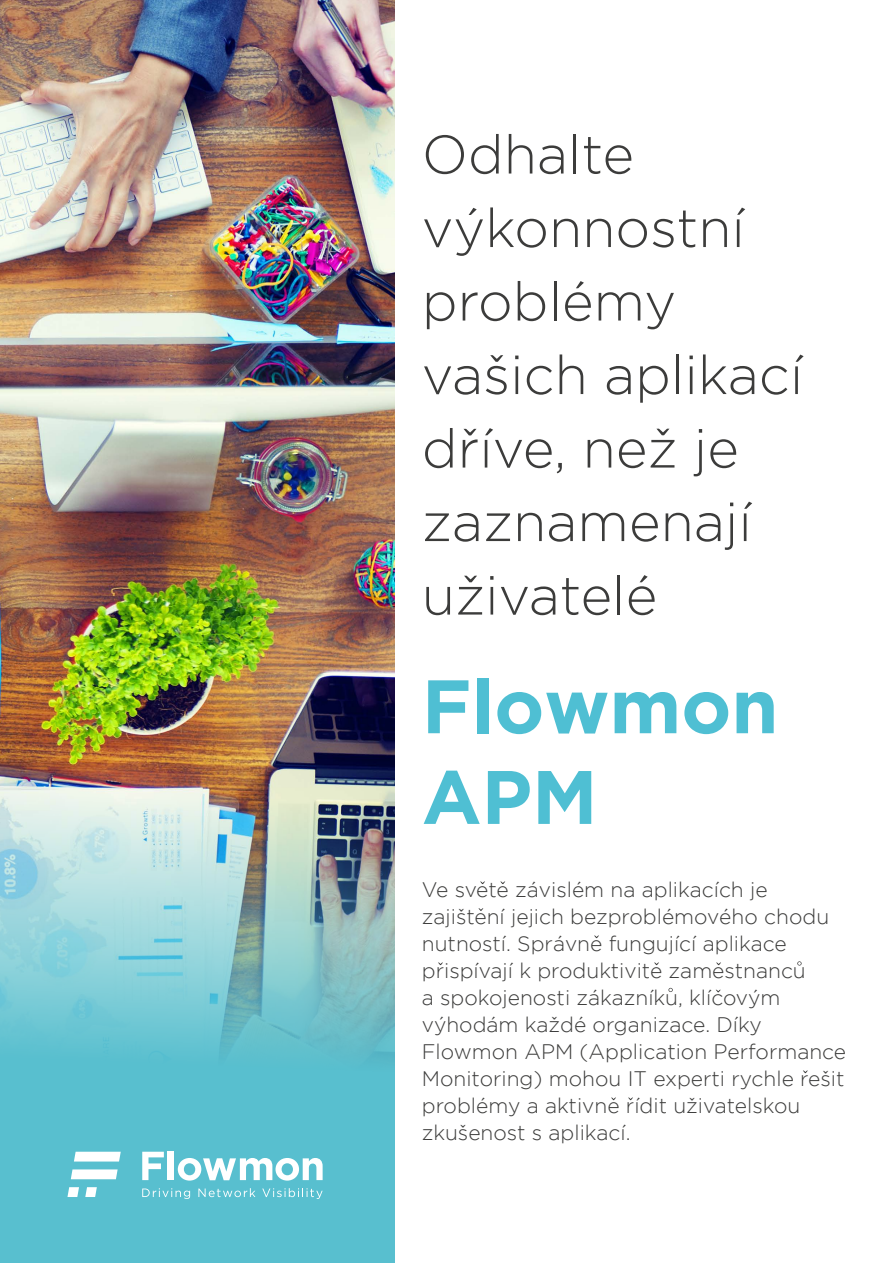
<style>
.page{position:relative;width:893px;height:1263px;background:#fff}
.page>*{position:absolute;margin:0;border:0;box-sizing:border-box;transform-origin:0 0}
.t1{font:700 75.6px/90.6px "Gotham";color:#4fbfd3}
.t2{font:300 54.15px/73.5px "Gotham";color:#3c3c3b}
.t3{font:300 21px/27px "Gotham";color:#3c3c3b}
</style>
<div class="page">
<img style="left:0;top:0;width:394px;height:699px">
<img style="left:0;top:699px;width:395px;height:564px">
<svg style="left:142px;top:1152px;width:22px;height:28px"></svg>
<div style="left:168px;top:1152px;width:6px;height:28px;background:#fff"></div>
<svg style="left:178px;top:1158px;width:145px;height:22px"></svg>
<svg style="left:74px;top:1152px;width:47px;height:9px"></svg>
<svg style="left:71px;top:1169px;width:47px;height:10px"></svg>
<svg style="left:67px;top:1187px;width:12px;height:10px"></svg>
<svg style="left:85px;top:1187px;width:12px;height:10px"></svg>
<svg style="left:142px;top:1188px;width:48px;height:11px"></svg>
<svg style="left:198px;top:1188px;width:57px;height:9px"></svg>
<svg style="left:262px;top:1188px;width:61px;height:11px"></svg>
<svg style="left:463px;top:429px;width:13px;height:6px"></svg>
<svg style="left:594px;top:935px;width:5px;height:3px"></svg>
<svg style="left:438px;top:962px;width:5px;height:3px"></svg>
<svg style="left:797px;top:961px;width:5px;height:4px"></svg>
<svg style="left:668px;top:988px;width:5px;height:4px"></svg>
<h2 class="t2" style="left:422px;top:117px;width:383px">Odhalte výkonnostní problémy vašich aplikací dríve, než je zaznamenají uživatelé</h2>
<h1 class="t1" style="left:422px;top:659px;width:358px">Flowmon<br>APM</h1>
<p class="t3" style="left:422px;top:875px;width:426px">Ve svete závislém na aplikacích je zajištení jejich bezproblémového chodu nutností. Správne fungující aplikace prispívají k produktivite zamestnancu<br>a spokojenosti zákazníku, klícovým výhodám každé organizace. Díky Flowmon APM (Application Performance Monitoring) mohou IT experti rychle rešit problémy a aktivne rídit uživatelskou zkušenost s aplikací.</p>
</div>
